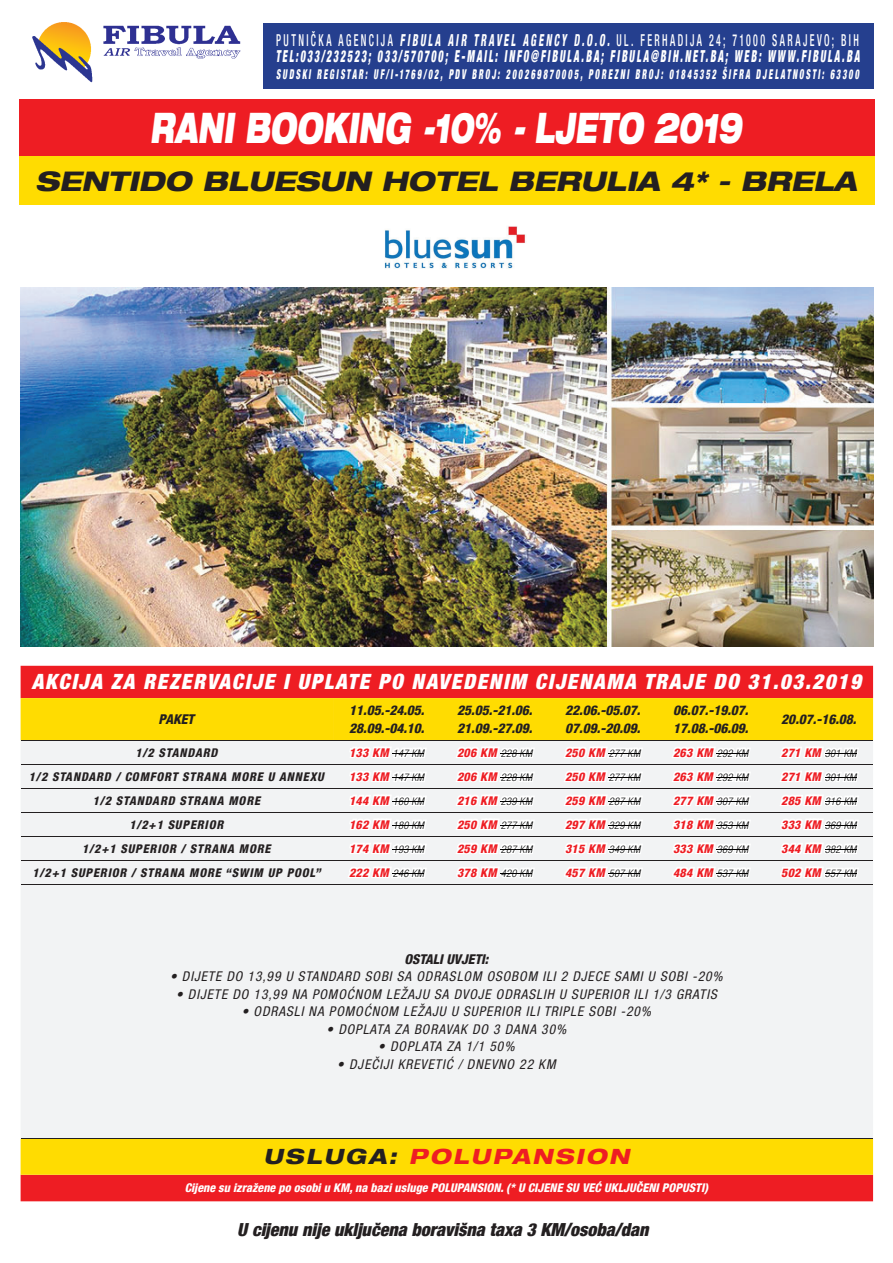
<style>
.page{position:relative;width:893px;height:1263px;background:#fff}
.page>*{position:absolute;margin:0;border:0;box-sizing:border-box;transform-origin:0 0}
.t1{font:italic 900 expanded 42px "Helvetica Neue LT Com";letter-spacing:.005em;color:#fff;scale:.6 1}
.t2{font:italic 800 expanded 27px "Helvetica Neue LT Com";color:#231f20}
.t3{font:italic 900 condensed 21px "Helvetica Neue LT Com";letter-spacing:.08em;color:#fff}
.t4{font:italic 800 expanded 21px "Helvetica Neue LT Com";letter-spacing:.1em;color:#ee1d23}
.t5{font:italic 900 condensed 18px "Helvetica Neue LT Com";color:#231f20}
.t6{font:italic 900 condensed 16.5px/16.5px "Helvetica Neue LT Com";letter-spacing:.2em;color:#fff;scale:.6 1}
.t7{font:italic condensed 13.5px "Helvetica Neue LT Com";letter-spacing:.07em;color:#231f20}
.t8{font:italic 800 condensed 13.5px/17.5px "Helvetica Neue LT Com";color:#231f20}
.t9{font:italic 900 condensed 13.5px "Helvetica Neue LT Com";letter-spacing:.25em;color:#fff;scale:.6 1}
.t10{font:italic 800 condensed 12px "Helvetica Neue LT Com";letter-spacing:.03em;color:#ee1d23}
.t11{font:italic 800 condensed 12px "Helvetica Neue LT Com";letter-spacing:.07em;color:#231f20}
.t12{font:italic 800 condensed 12px "Helvetica Neue LT Com";color:#fff}
.s1{font-weight:500;font-style:normal}
.s2{font-weight:800}
.s3{font-weight:300;font-size:10.5px;color:#000}
.s4{color:#231f20}
</style>
<div class="page">
<div style="left:19px;top:100px;width:855px;height:57px;background:#ee1d23"></div>
<div style="left:19px;top:157px;width:855px;height:48px;background:#ffdc01"></div>
<img style="left:32px;top:22px;width:209px;height:61px">
<div style="left:263px;top:24px;width:610px;height:65px;background:#253f8e"></div>
<img style="left:384px;top:226px;width:141px;height:43px">
<img style="left:20px;top:287px;width:853px;height:359px">
<div style="left:21px;top:666px;width:852px;height:535px;background:#ee1d23"></div>
<div style="left:21px;top:698px;width:852px;height:477px;background:#ffdc01"></div>
<div style="left:21px;top:741px;width:852px;height:397px;background:#f2f3f4"></div>
<hr style="left:21px;top:1138px;width:312px;height:1px;background:#231f20">
<hr style="left:333px;top:1138px;width:108px;height:1px;background:#231f20">
<hr style="left:441px;top:1138px;width:108px;height:1px;background:#231f20">
<hr style="left:549px;top:1138px;width:108px;height:1px;background:#231f20">
<hr style="left:657px;top:1138px;width:108px;height:1px;background:#231f20">
<hr style="left:765px;top:1138px;width:108px;height:1px;background:#231f20">
<hr style="left:21px;top:740px;width:312px;height:1px;background:#231f20">
<hr style="left:21px;top:764px;width:312px;height:1px;background:#231f20">
<hr style="left:21px;top:788px;width:312px;height:1px;background:#231f20">
<hr style="left:21px;top:812px;width:312px;height:1px;background:#231f20">
<hr style="left:21px;top:836px;width:312px;height:1px;background:#231f20">
<hr style="left:21px;top:860px;width:312px;height:1px;background:#231f20">
<hr style="left:21px;top:884px;width:312px;height:1px;background:#231f20">
<svg style="left:333px;top:671px;width:540px;height:300px"></svg>
<hr style="left:825px;top:873px;width:31px;height:1px;background:#000">
<h3 class="t6" style="left:276px;top:32px;width:974px"><span class="s1">PUTNIČKA AGENCIJA</span> <span class="s2">FIBULA AIR TRAVEL AGENCY D.O.O.</span> <span class="s1">UL. FERHADIJA 24; 71000 SARAJEVO; BIH<br></span>TEL:033/232523; 033/570700; E-MAIL: INFO@FIBULA.BA; FIBULA@BIH.NET.BA; WEB: WWW.FIBULA.BA</h3>
<p class="t9" style="left:276px;top:66px;width:973px">SUDSKI REGISTAR: UF/I-1769/02, PDV BROJ: 200269870005, POREZNI BROJ: 01845352 ŠIFRA DJELATNOSTI: 63300</p>
<h1 class="t1" style="left:150px;top:101px;width:988px">RANI BOOKING -10% - LJETO 2019</h1>
<h2 class="t2" style="left:35px;top:163px;width:823px">SENTIDO BLUESUN HOTEL BERULIA 4* - BRELA</h2>
<h3 class="t3" style="left:32px;top:669px;width:831px">AKCIJA ZA REZERVACIJE I UPLATE PO NAVEDENIM CIJENAMA TRAJE DO 31.03.2019</h3>
<p class="t8" style="left:159px;top:710px;width:37px">PAKET</p>
<p class="t8" style="left:349px;top:701px;width:77px">11.05.-24.05.<br>28.09.-04.10.</p>
<p class="t8" style="left:457px;top:701px;width:77px">25.05.-21.06.<br>21.09.-27.09.</p>
<p class="t8" style="left:565px;top:701px;width:77px">22.06.-05.07.<br>07.09.-20.09.</p>
<p class="t8" style="left:673px;top:701px;width:77px">06.07.-19.07.<br>17.08.-06.09.</p>
<p class="t8" style="left:781px;top:710px;width:77px">20.07.-16.08.</p>
<p class="t11" style="left:135px;top:745px;width:83px">1/2 STANDARD</p>
<p class="t10" style="left:349px;top:745px;width:77px">133 KM <span class="s3">147 KM</span></p>
<p class="t10" style="left:457px;top:745px;width:77px">206 KM <span class="s3">228 KM</span></p>
<p class="t10" style="left:565px;top:745px;width:77px">250 KM <span class="s3">277 KM</span></p>
<p class="t10" style="left:673px;top:745px;width:77px">263 KM <span class="s3">292 KM</span></p>
<p class="t10" style="left:781px;top:745px;width:77px">271 KM <span class="s3">301 KM</span></p>
<p class="t11" style="left:29px;top:769px;width:296px">1/2 STANDARD / COMFORT STRANA MORE U ANNEXU</p>
<p class="t10" style="left:349px;top:769px;width:77px">133 KM <span class="s3">147 KM</span></p>
<p class="t10" style="left:457px;top:769px;width:77px">206 KM <span class="s3">228 KM</span></p>
<p class="t10" style="left:565px;top:769px;width:77px">250 KM <span class="s3">277 KM</span></p>
<p class="t10" style="left:673px;top:769px;width:77px">263 KM <span class="s3">292 KM</span></p>
<p class="t10" style="left:781px;top:769px;width:77px">271 KM <span class="s3">301 KM</span></p>
<p class="t11" style="left:93px;top:793px;width:169px">1/2 STANDARD STRANA MORE</p>
<p class="t10" style="left:349px;top:793px;width:77px">144 KM <span class="s3">160 KM</span></p>
<p class="t10" style="left:457px;top:793px;width:77px">216 KM <span class="s3">239 KM</span></p>
<p class="t10" style="left:565px;top:793px;width:77px">259 KM <span class="s3">287 KM</span></p>
<p class="t10" style="left:673px;top:793px;width:77px">277 KM <span class="s3">307 KM</span></p>
<p class="t10" style="left:781px;top:793px;width:77px">285 KM <span class="s3">316 KM</span></p>
<p class="t11" style="left:129px;top:817px;width:95px">1/2+1 SUPERIOR</p>
<p class="t10" style="left:349px;top:817px;width:77px">162 KM <span class="s3">180 KM</span></p>
<p class="t10" style="left:457px;top:817px;width:77px">250 KM <span class="s3">277 KM</span></p>
<p class="t10" style="left:565px;top:817px;width:77px">297 KM <span class="s3">329 KM</span></p>
<p class="t10" style="left:673px;top:817px;width:77px">318 KM <span class="s3">353 KM</span></p>
<p class="t10" style="left:781px;top:817px;width:77px">333 KM <span class="s3">369 KM</span></p>
<p class="t11" style="left:82px;top:841px;width:190px">1/2+1 SUPERIOR / STRANA MORE</p>
<p class="t10" style="left:349px;top:841px;width:77px">174 KM <span class="s3">193 KM</span></p>
<p class="t10" style="left:457px;top:841px;width:77px">259 KM <span class="s3">287 KM</span></p>
<p class="t10" style="left:565px;top:841px;width:77px">315 KM <span class="s3">349 KM</span></p>
<p class="t10" style="left:673px;top:841px;width:77px">333 KM <span class="s3">369 KM</span></p>
<p class="t10" style="left:781px;top:841px;width:77px">344 KM <span class="s3">382 KM</span></p>
<p class="t11" style="left:33px;top:865px;width:290px">1/2+1 SUPERIOR / STRANA MORE “SWIM UP POOL”</p>
<p class="t10" style="left:349px;top:865px;width:77px">222 KM <span class="s3">246 KM</span></p>
<p class="t10" style="left:457px;top:865px;width:77px">378 KM <span class="s3">420 KM</span></p>
<p class="t10" style="left:565px;top:865px;width:77px">457 KM <span class="s3">507 KM</span></p>
<p class="t10" style="left:673px;top:865px;width:77px">484 KM <span class="s3">537 KM</span></p>
<p class="t10" style="left:781px;top:865px;width:77px">502 KM <span class="s3">557 KM</span></p>
<p class="t8" style="left:404px;top:950px;width:85px">OSTALI UVJETI:</p>
<p class="t7" style="left:170px;top:969px;width:554px">• DIJETE DO 13,99 U STANDARD SOBI SA ODRASLOM OSOBOM ILI 2 DJECE SAMI U SOBI -20%</p>
<p class="t7" style="left:176px;top:986px;width:542px">• DIJETE DO 13,99 NA POMOĆNOM LEŽAJU SA DVOJE ODRASLIH U SUPERIOR ILI 1/3 GRATIS</p>
<p class="t7" style="left:242px;top:1004px;width:411px">• ODRASLI NA POMOĆNOM LEŽAJU U SUPERIOR ILI TRIPLE SOBI -20%</p>
<p class="t7" style="left:326px;top:1021px;width:241px">• DOPLATA ZA BORAVAK DO 3 DANA 30%</p>
<p class="t7" style="left:378px;top:1039px;width:138px">• DOPLATA ZA 1/1 50%</p>
<p class="t7" style="left:337px;top:1056px;width:220px">• DJEČIJI KREVETIĆ / DNEVNO 22 KM</p>
<h3 class="t4" style="left:263px;top:1143px;width:368px"><span class="s4">USLUGA:</span> POLUPANSION</h3>
<p class="t12" style="left:185px;top:1181px;width:525px">Cijene su izražene po osobi u KM, na bazi usluge POLUPANSION. (* U CIJENE SU VEĆ UKLJUČENI POPUSTI)</p>
<h3 class="t5" style="left:237px;top:1219px;width:413px">U cijenu nije uključena boravišna taxa 3 KM/osoba/dan</h3>
</div>
